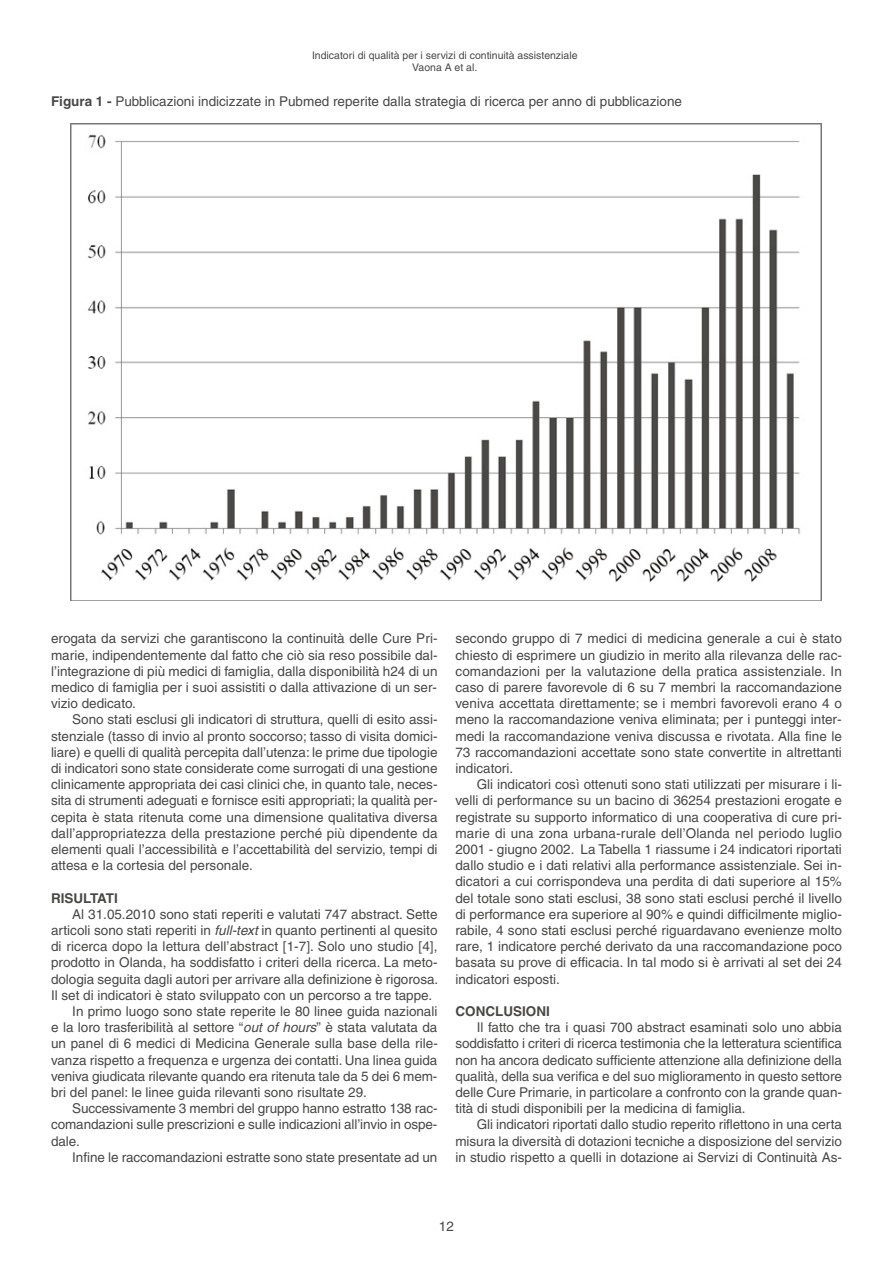
<style>
.page{position:relative;width:893px;height:1263px;background:#fff}
.page>*{position:absolute;margin:0;border:0;box-sizing:border-box;transform-origin:0 0}
.t1{font:13.5px/16.2px "Helvetica";color:#494847;text-align:justify}
.t2{font:700 13.5px "Helvetica";color:#494847}
.t3{font:10.5px/12.6px "Helvetica";color:#494847;text-align:center}
.s1{font-weight:700}
.s2{font-style:italic}
</style>
<div class="page">
<img style="left:70px;top:124px;width:751px;height:477px">
<p class="t3" style="left:312px;top:50px;width:267px">Indicatori di qualità per i servizi di continuità assistenziale<br>Vaona A et al.</p>
<p class="t1" style="left:51px;top:95px;width:632px"><span class="s1">Figura 1 -</span> Pubblicazioni indicizzate in Pubmed reperite dalla strategia di ricerca per anno di pubblicazione</p>
<p class="t1" style="left:51px;top:632px;width:388px">erogata da servizi che garantiscono la continuità delle Cure Pri&shy;marie, indipendentemente dal fatto che ciò sia reso possibile dal&shy;l’integrazione di più medici di famiglia, dalla disponibilità h24 di un medico di famiglia per i suoi assistiti o dalla attivazione di un ser&shy;vizio dedicato.</p>
<p class="t1" style="left:51px;top:713px;width:388px;text-indent:21px">Sono stati esclusi gli indicatori di struttura, quelli di esito assi&shy;stenziale (tasso di invio al pronto soccorso; tasso di visita domici&shy;liare) e quelli di qualità percepita dall’utenza: le prime due tipologie di indicatori sono state considerate come surrogati di una gestione clinicamente appropriata dei casi clinici che, in quanto tale, neces&shy;sita di strumenti adeguati e fornisce esiti appropriati; la qualità per&shy;cepita è stata ritenuta come una dimensione qualitativa diversa dall’appropriatezza della prestazione perché più dipendente da elementi quali l’accessibilità e l’accettabilità del servizio, tempi di attesa e la cortesia del personale.</p>
<p class="t2" style="left:51px;top:893px;width:68px">RISULTATI</p>
<p class="t1" style="left:72px;top:907px;width:367px">Al 31.05.2010 sono stati reperiti e valutati 747 abstract. Sette</p>
<p class="t1" style="left:51px;top:923px;width:388px">articoli sono stati reperiti in <span class="s2">full-text</span> in quanto pertinenti al quesito</p>
<p class="t1" style="left:51px;top:939px;width:388px">di ricerca dopo la lettura dell’abstract [1-7]. Solo uno studio [4],</p>
<p class="t1" style="left:51px;top:956px;width:388px">prodotto in Olanda, ha soddisfatto i criteri della ricerca. La meto-</p>
<p class="t1" style="left:51px;top:972px;width:389px">dologia seguita dagli autori per arrivare alla definizione è rigorosa.</p>
<p class="t1" style="left:51px;top:988px;width:383px">Il set di indicatori è stato sviluppato con un percorso a tre tappe.</p>
<p class="t1" style="left:72px;top:1004px;width:367px">In primo luogo sono state reperite le 80 linee guida nazionali</p>
<p class="t1" style="left:51px;top:1020px;width:388px">e la loro trasferibilità al settore “<span class="s2">out of hours</span>” è stata valutata da</p>
<p class="t1" style="left:51px;top:1037px;width:388px">un panel di 6 medici di Medicina Generale sulla base della rile-</p>
<p class="t1" style="left:51px;top:1053px;width:388px">vanza rispetto a frequenza e urgenza dei contatti. Una linea guida</p>
<p class="t1" style="left:51px;top:1069px;width:388px">veniva giudicata rilevante quando era ritenuta tale da 5 dei 6 mem-</p>
<p class="t1" style="left:51px;top:1085px;width:318px">bri del panel: le linee guida rilevanti sono risultate 29.</p>
<p class="t1" style="left:72px;top:1101px;width:367px">Successivamente 3 membri del gruppo hanno estratto 138 rac-</p>
<p class="t1" style="left:51px;top:1118px;width:388px">comandazioni sulle prescrizioni e sulle indicazioni all’invio in ospe-</p>
<p class="t1" style="left:51px;top:1134px;width:31px">dale.</p>
<p class="t1" style="left:72px;top:1150px;width:367px">Infine le raccomandazioni estratte sono state presentate ad un</p>
<p class="t1" style="left:455px;top:632px;width:388px">secondo gruppo di 7 medici di medicina generale a cui è stato chiesto di esprimere un giudizio in merito alla rilevanza delle rac&shy;comandazioni per la valutazione della pratica assistenziale. In caso di parere favorevole di 6 su 7 membri la raccomandazione veniva accettata direttamente; se i membri favorevoli erano 4 o meno la raccomandazione veniva eliminata; per i punteggi inter&shy;medi la raccomandazione veniva discussa e rivotata. Alla fine le 73 raccomandazioni accettate sono state convertite in altrettanti indicatori.</p>
<p class="t1" style="left:455px;top:777px;width:388px;text-indent:21px">Gli indicatori così ottenuti sono stati utilizzati per misurare i li&shy;velli di performance su un bacino di 36254 prestazioni erogate e registrate su supporto informatico di una cooperativa di cure pri&shy;marie di una zona urbana-rurale dell’Olanda nel periodo luglio 2001 - giugno 2002. La Tabella 1 riassume i 24 indicatori riportati dallo studio e i dati relativi alla performance assistenziale. Sei in&shy;dicatori a cui corrispondeva una perdita di dati superiore al 15% del totale sono stati esclusi, 38 sono stati esclusi perché il livello di performance era superiore al 90% e quindi difficilmente miglio&shy;rabile, 4 sono stati esclusi perché riguardavano evenienze molto rare, 1 indicatore perché derivato da una raccomandazione poco basata su prove di efficacia. In tal modo si è arrivati al set dei 24 indicatori esposti.</p>
<p class="t2" style="left:455px;top:1006px;width:96px">CONCLUSIONI</p>
<p class="t1" style="left:455px;top:1020px;width:388px;text-indent:21px">Il fatto che tra i quasi 700 abstract esaminati solo uno abbia soddisfatto i criteri di ricerca testimonia che la letteratura scientifica non ha ancora dedicato sufficiente attenzione alla definizione della qualità, della sua verifica e del suo miglioramento in questo settore delle Cure Primarie, in particolare a confronto con la grande quan&shy;tità di studi disponibili per la medicina di famiglia.</p>
<p class="t1" style="left:455px;top:1118px;width:388px;text-indent:21px">Gli indicatori riportati dallo studio reperito riflettono in una certa misura la diversità di dotazioni tecniche a disposizione del servizio in studio rispetto a quelli in dotazione ai Servizi di Continuità As-</p>
<p class="t1" style="left:439px;top:1219px;width:16px">12</p>
</div>
